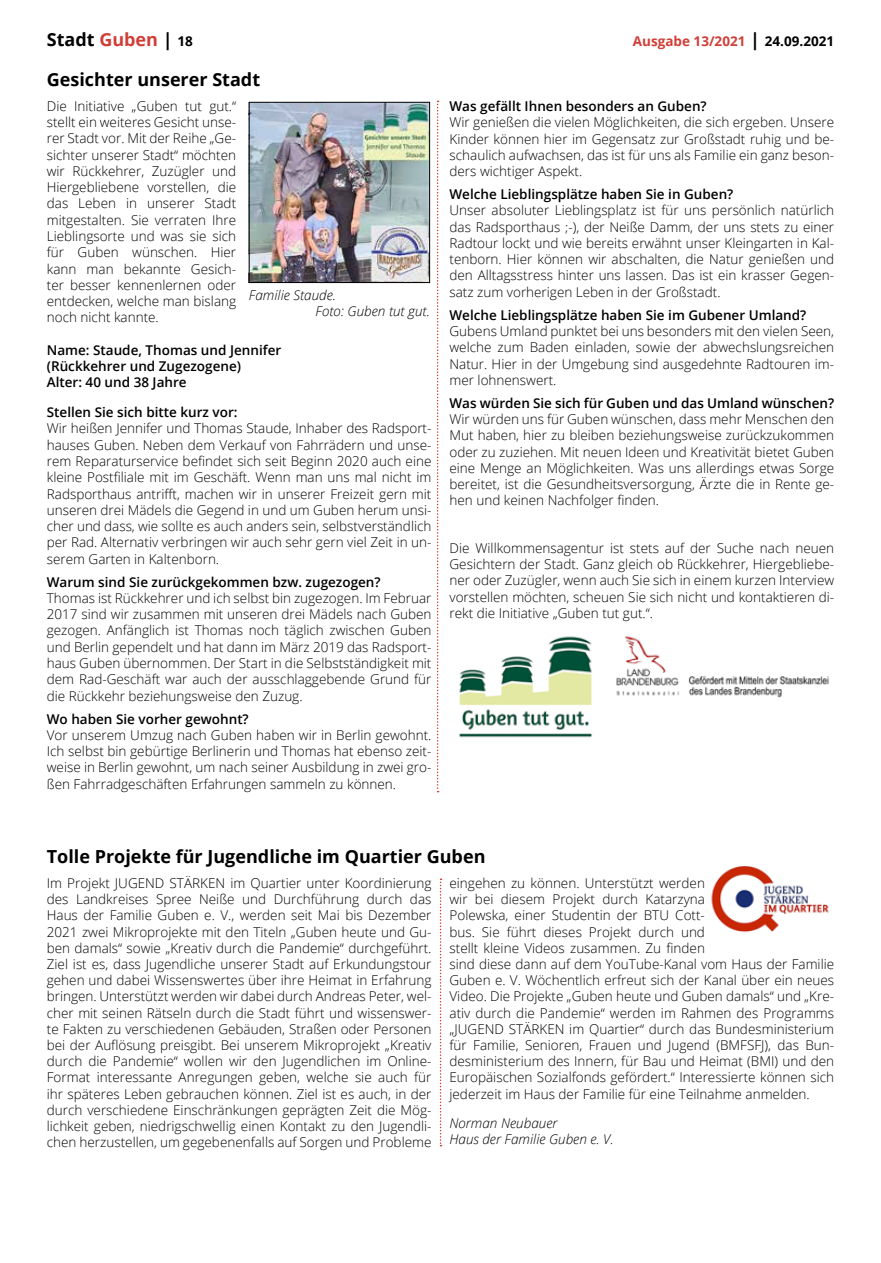
<style>
.page{position:relative;width:881px;height:1263px;background:#fff}
.page>*{position:absolute;margin:0;border:0;box-sizing:border-box;transform-origin:0 0}
.t1{font:700 18px "Open Sans";color:#000}
.t2{font:300 13.5px/16.2px "Open Sans";color:#000;text-align:justify}
.t3{font:600 13.5px/16.2px "Open Sans";color:#000}
.t4{font:italic 300 13.5px/16.2px "Open Sans";color:#000}
.t5{font:700 13.5px "Open Sans";color:#d13e37}
.s1{color:#d13e37}
.s2{font-size:13.5px}
.s3{font-size:18px;color:#000}
.s4{color:#000}
</style>
<div class="page">
<img style="left:459px;top:636px;width:133px;height:102px">
<img style="left:251px;top:104px;width:176px;height:177px">
<div style="left:249px;top:102px;width:180px;height:181px;border:1px solid #000"></div>
<img style="left:616px;top:636px;width:213px;height:62px">
<img style="left:711px;top:866px;width:118px;height:67px">
<svg style="left:436px;top:101px;width:2px;height:691px"></svg>
<svg style="left:439px;top:878px;width:2px;height:268px"></svg>
<h1 class="t1" style="left:47px;top:27px;width:147px">Stadt <span class="s1">Guben</span> | <span class="s2">18</span></h1>
<p class="t5" style="left:632px;top:32px;width:203px">Ausgabe 13/2021 <span class="s3">|</span> <span class="s4">24.09.2021</span></p>
<h1 class="t1" style="left:47px;top:67px;width:215px">Gesichter unserer Stadt</h1>
<p class="t2" style="left:47px;top:97px;width:191px">Die Initiative „Guben tut gut.“ stellt ein weiteres Gesicht unse&shy;rer Stadt vor. Mit der Reihe „Ge&shy;sichter unserer Stadt“ möchten wir Rückkehrer, Zuzügler und Hiergebliebene vorstellen, die das Leben in unserer Stadt mitgestalten. Sie verraten Ihre Lieblingsorte und was sie sich für Guben wünschen. Hier kann man bekannte Gesich&shy;ter besser kennenlernen oder entdecken, welche man bislang noch nicht kannte.</p>
<p class="t3" style="left:47px;top:342px;width:236px">Name: Staude, Thomas und Jennifer (Rückkehrer und Zugezogene)<br>Alter: 40 und 38 Jahre</p>
<p class="t3" style="left:47px;top:404px;width:192px">Stellen Sie sich bitte kurz vor:</p>
<p class="t2" style="left:47px;top:420px;width:386px">Wir heißen Jennifer und Thomas Staude, Inhaber des Radsport&shy;hauses Guben. Neben dem Verkauf von Fahrrädern und unse&shy;rem Reparaturservice befindet sich seit Beginn 2020 auch eine kleine Postfiliale mit im Geschäft. Wenn man uns mal nicht im Radsporthaus antrifft, machen wir in unserer Freizeit gern mit unseren drei Mädels die Gegend in und um Guben herum unsi&shy;cher und dass, wie sollte es auch anders sein, selbstverständlich per Rad. Alternativ verbringen wir auch sehr gern viel Zeit in un&shy;serem Garten in Kaltenborn.</p>
<p class="t3" style="left:47px;top:573px;width:335px">Warum sind Sie zurückgekommen bzw. zugezogen?</p>
<p class="t2" style="left:47px;top:589px;width:386px">Thomas ist Rückkehrer und ich selbst bin zugezogen. Im Februar 2017 sind wir zusammen mit unseren drei Mädels nach Guben gezogen. Anfänglich ist Thomas noch täglich zwischen Guben und Berlin gependelt und hat dann im März 2019 das Radsport&shy;haus Guben übernommen. Der Start in die Selbstständigkeit mit dem Rad-Geschäft war auch der ausschlaggebende Grund für die Rückkehr beziehungsweise den Zuzug.</p>
<p class="t3" style="left:47px;top:710px;width:203px">Wo haben Sie vorher gewohnt?</p>
<p class="t2" style="left:47px;top:726px;width:386px">Vor unserem Umzug nach Guben haben wir in Berlin gewohnt.<br>Ich selbst bin gebürtige Berlinerin und Thomas hat ebenso zeit&shy;weise in Berlin gewohnt, um nach seiner Ausbildung in zwei gro&shy;ßen Fahrradgeschäften Erfahrungen sammeln zu können.</p>
<p class="t3" style="left:449px;top:98px;width:258px">Was gefällt Ihnen besonders an Guben?</p>
<p class="t2" style="left:449px;top:114px;width:386px">Wir genießen die vielen Möglichkeiten, die sich ergeben. Unsere Kinder können hier im Gegensatz zur Großstadt ruhig und be&shy;schaulich aufwachsen, das ist für uns als Familie ein ganz beson&shy;ders wichtiger Aspekt.</p>
<p class="t3" style="left:449px;top:186px;width:285px">Welche Lieblingsplätze haben Sie in Guben?</p>
<p class="t2" style="left:449px;top:202px;width:386px">Unser absoluter Lieblingsplatz ist für uns persönlich natürlich das Radsporthaus ;-), der Neiße Damm, der uns stets zu einer Radtour lockt und wie bereits erwähnt unser Kleingarten in Kal&shy;tenborn. Hier können wir abschalten, die Natur genießen und den Alltagsstress hinter uns lassen. Das ist ein krasser Gegen&shy;satz zum vorherigen Leben in der Großstadt.</p>
<p class="t3" style="left:449px;top:306px;width:358px">Welche Lieblingsplätze haben Sie im Gubener Umland?</p>
<p class="t2" style="left:449px;top:323px;width:386px">Gubens Umland punktet bei uns besonders mit den vielen Seen, welche zum Baden einladen, sowie der abwechslungsreichen Natur. Hier in der Umgebung sind ausgedehnte Radtouren im&shy;mer lohnenswert.</p>
<p class="t3" style="left:449px;top:394px;width:386px">Was würden Sie sich für Guben und das Umland wünschen?</p>
<p class="t2" style="left:449px;top:411px;width:386px">Wir würden uns für Guben wünschen, dass mehr Menschen den Mut haben, hier zu bleiben beziehungsweise zurückzukommen oder zu zuziehen. Mit neuen Ideen und Kreativität bietet Guben eine Menge an Möglichkeiten. Was uns allerdings etwas Sorge bereitet, ist die Gesundheitsversorgung, Ärzte die in Rente ge&shy;hen und keinen Nachfolger finden.</p>
<p class="t2" style="left:449px;top:539px;width:386px">Die Willkommensagentur ist stets auf der Suche nach neuen Gesichtern der Stadt. Ganz gleich ob Rückkehrer, Hiergebliebe&shy;ner oder Zuzügler, wenn auch Sie sich in einem kurzen Interview vorstellen möchten, scheuen Sie sich nicht und kontaktieren di&shy;rekt die Initiative „Guben tut gut.“.</p>
<p class="t4" style="left:315px;top:286px;width:116px;text-indent:-67px">Familie Staude.<br>Foto: Guben tut gut.</p>
<h1 class="t1" style="left:47px;top:844px;width:440px">Tolle Projekte für Jugendliche im Quartier Guben</h1>
<p class="t2" style="left:47px;top:874px;width:386px">Im Projekt JUGEND STÄRKEN im Quartier unter Koordinierung des Landkreises Spree Neiße und Durchführung durch das Haus der Familie Guben e. V., werden seit Mai bis Dezember 2021 zwei Mikroprojekte mit den Titeln „Guben heute und Gu&shy;ben damals“ sowie „Kreativ durch die Pandemie“ durchgeführt.<br>Ziel ist es, dass Jugendliche unserer Stadt auf Erkundungstour gehen und dabei Wissenswertes über ihre Heimat in Erfahrung bringen. Unterstützt werden wir dabei durch Andreas Peter, wel&shy;cher mit seinen Rätseln durch die Stadt führt und wissenswer&shy;te Fakten zu verschiedenen Gebäuden, Straßen oder Personen bei der Auflösung preisgibt. Bei unserem Mikroprojekt „Kreativ durch die Pandemie“ wollen wir den Jugendlichen im Online-Format interessante Anregungen geben, welche sie auch für ihr späteres Leben gebrauchen können. Ziel ist es auch, in der durch verschiedene Einschränkungen geprägten Zeit die Mög&shy;lichkeit geben, niedrigschwellig einen Kontakt zu den Jugendli&shy;chen herzustellen, um gegebenenfalls auf Sorgen und Probleme</p>
<p class="t2" style="left:449px;top:874px;width:386px;text-align:left">eingehen zu können. Unterstützt werden<br>wir bei diesem Projekt durch Katarzyna<br>Polewska, einer Studentin der BTU Cott-<br>bus. Sie führt dieses Projekt durch und<br>stellt kleine Videos zusammen. Zu finden<br>sind diese dann auf dem YouTube-Kanal vom Haus der Familie Guben e. V. Wöchentlich erfreut sich der Kanal über ein neues Video. Die Projekte „Guben heute und Guben damals“ und „Kre&shy;ativ durch die Pandemie“ werden im Rahmen des Programms „JUGEND STÄRKEN im Quartier“ durch das Bundesministerium für Familie, Senioren, Frauen und Jugend (BMFSFJ), das Bun&shy;desministerium des Innern, für Bau und Heimat (BMI) und den Europäischen Sozialfonds gefördert.“ Interessierte können sich jederzeit im Haus der Familie für eine Teilnahme anmelden.</p>
<p class="t4" style="left:449px;top:1115px;width:165px">Norman Neubauer<br>Haus der Familie Guben e. V.</p>
</div>
